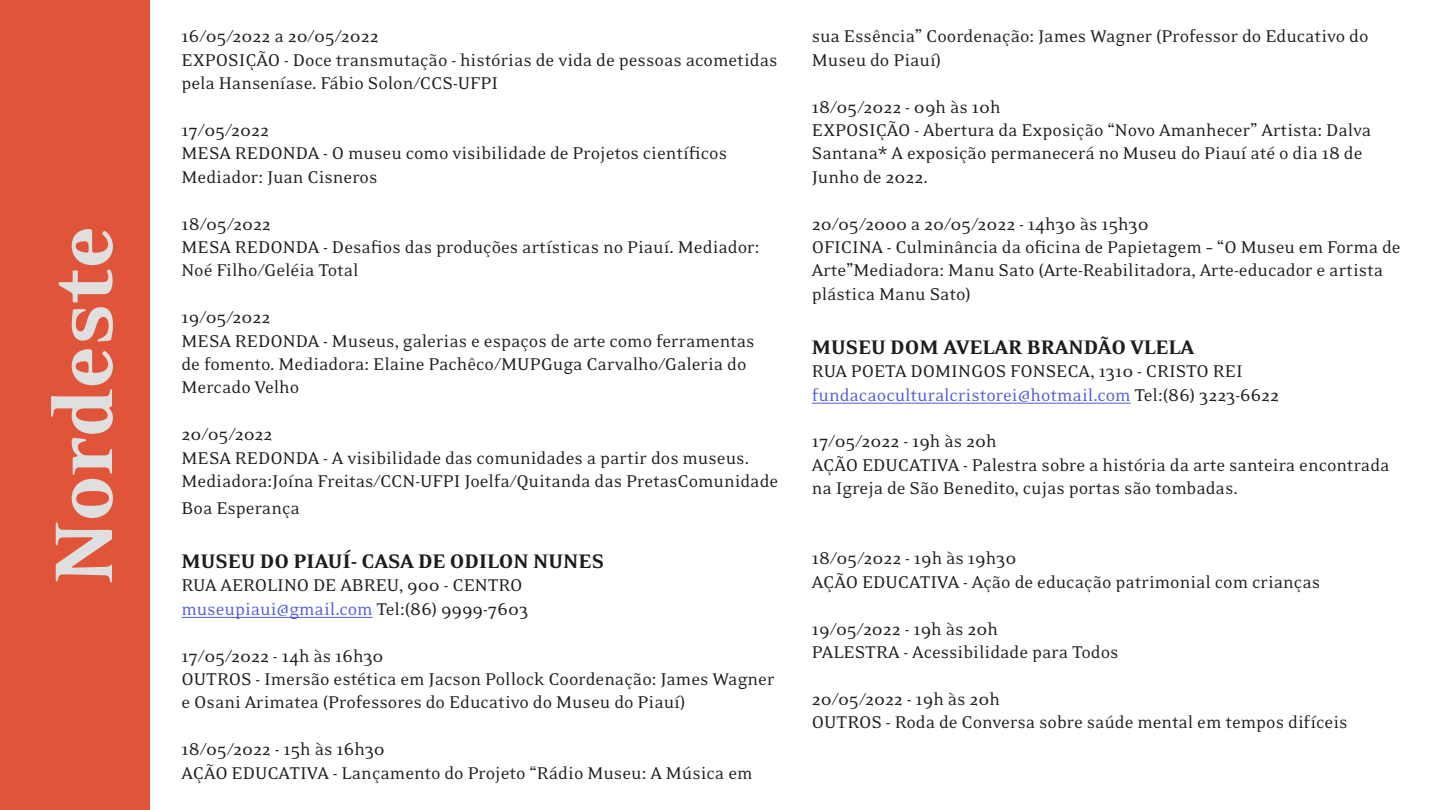
<style>
.page{position:relative;width:1440px;height:810px;background:#fff}
.page>*{position:absolute;margin:0;border:0;box-sizing:border-box;transform-origin:0 0}
.t1{font:900 93.75px "Eidetic Neo OT";color:#dfdfdf}
.Museu_-_Negritado{font:900 22.5px "Eidetic Neo OT";color:#1e1c20}
.Texto_Corrido{font:19.5px/23.4px "Eidetic Neo OT";color:#1e1c20}
.s1{color:#4f5cd6}
</style>
<div class="page">
<hr style="left:182px;top:617px;width:191px;height:1px;background:#4f5cd6">
<hr style="left:812px;top:403px;width:319px;height:1px;background:#4f5cd6">
<div style="left:0;top:0;width:150px;height:810px;background:#e05439"></div>
<p class="t1" style="left:36px;top:584px;width:360px;rotate:-90deg">Nordeste</p>
<p class="Texto_Corrido" style="left:182px;top:25px;width:598px">16/05/2022 a 20/05/2022<br>EXPOSIÇÃO - Doce transmutação - histórias de vida de pessoas acometidas pela Hanseníase. Fábio Solon/CCS-UFPI</p>
<p class="Texto_Corrido" style="left:182px;top:119px;width:547px">17/05/2022<br>MESA REDONDA - O museu como visibilidade de Projetos científicos<br>Mediador: Juan Cisneros</p>
<p class="Texto_Corrido" style="left:182px;top:213px;width:579px">18/05/2022<br>MESA REDONDA - Desafios das produções artísticas no Piauí. Mediador:<br>Noé Filho/Geléia Total</p>
<p class="Texto_Corrido" style="left:182px;top:306px;width:575px">19/05/2022<br>MESA REDONDA - Museus, galerias e espaços de arte como ferramentas de fomento. Mediadora: Elaine Pachêco/MUPGuga Carvalho/Galeria do Mercado Velho</p>
<p class="Texto_Corrido" style="left:182px;top:423px;width:598px">20/05/2022<br>MESA REDONDA - A visibilidade das comunidades a partir dos museus.<br>Mediadora:Joína Freitas/CCN-UFPI Joelfa/Quitanda das PretasComunidade</p>
<p class="Texto_Corrido" style="left:182px;top:497px;width:120px">Boa Esperança</p>
<p class="Museu_-_Negritado" style="left:182px;top:550px;width:424px">MUSEU DO PIAUÍ- CASA DE ODILON NUNES</p>
<p class="Texto_Corrido" style="left:182px;top:574px;width:348px">RUA AEROLINO DE ABREU, 900 - CENTRO <span class="s1">museupiaui@gmail.com</span> Tel:(86) 9999-7603</p>
<p class="Texto_Corrido" style="left:182px;top:645px;width:595px">17/05/2022 - 14h às 16h30<br>OUTROS - Imersão estética em Jacson Pollock Coordenação: James Wagner e Osani Arimatea (Professores do Educativo do Museu do Piauí)</p>
<p class="Texto_Corrido" style="left:182px;top:738px;width:573px">18/05/2022 - 15h às 16h30<br>AÇÃO EDUCATIVA - Lançamento do Projeto “Rádio Museu: A Música em</p>
<p class="Texto_Corrido" style="left:812px;top:25px;width:558px">sua Essência” Coordenação: James Wagner (Professor do Educativo do<br>Museu do Piauí)</p>
<p class="Texto_Corrido" style="left:812px;top:96px;width:561px">18/05/2022 - 09h às 10h<br>EXPOSIÇÃO - Abertura da Exposição “Novo Amanhecer” Artista: Dalva Santana* A exposição permanecerá no Museu do Piauí até o dia 18 de Junho de 2022.</p>
<p class="Texto_Corrido" style="left:812px;top:213px;width:590px">20/05/2000 a 20/05/2022 - 14h30 às 15h30<br>OFICINA - Culminância da oficina de Papietagem – “O Museu em Forma de Arte”Mediadora: Manu Sato (Arte-Reabilitadora, Arte-educador e artista plástica Manu Sato)</p>
<p class="Museu_-_Negritado" style="left:812px;top:335px;width:384px">MUSEU DOM AVELAR BRANDÃO VLELA</p>
<p class="Texto_Corrido" style="left:812px;top:360px;width:469px">RUA POETA DOMINGOS FONSECA, 1310 - CRISTO REI <span class="s1">fundacaoculturalcristorei@hotmail.com</span> Tel:(86) 3223-6622</p>
<p class="Texto_Corrido" style="left:812px;top:430px;width:579px">17/05/2022 - 19h às 20h<br>AÇÃO EDUCATIVA - Palestra sobre a história da arte santeira encontrada na Igreja de São Benedito, cujas portas são tombadas.</p>
<p class="Texto_Corrido" style="left:812px;top:547px;width:510px">18/05/2022 - 19h às 19h30<br>AÇÃO EDUCATIVA - Ação de educação patrimonial com crianças</p>
<p class="Texto_Corrido" style="left:812px;top:618px;width:308px">19/05/2022 - 19h às 20h<br>PALESTRA - Acessibilidade para Todos</p>
<p class="Texto_Corrido" style="left:812px;top:688px;width:537px">20/05/2022 - 19h às 20h<br>OUTROS - Roda de Conversa sobre saúde mental em tempos difíceis</p>
</div>
